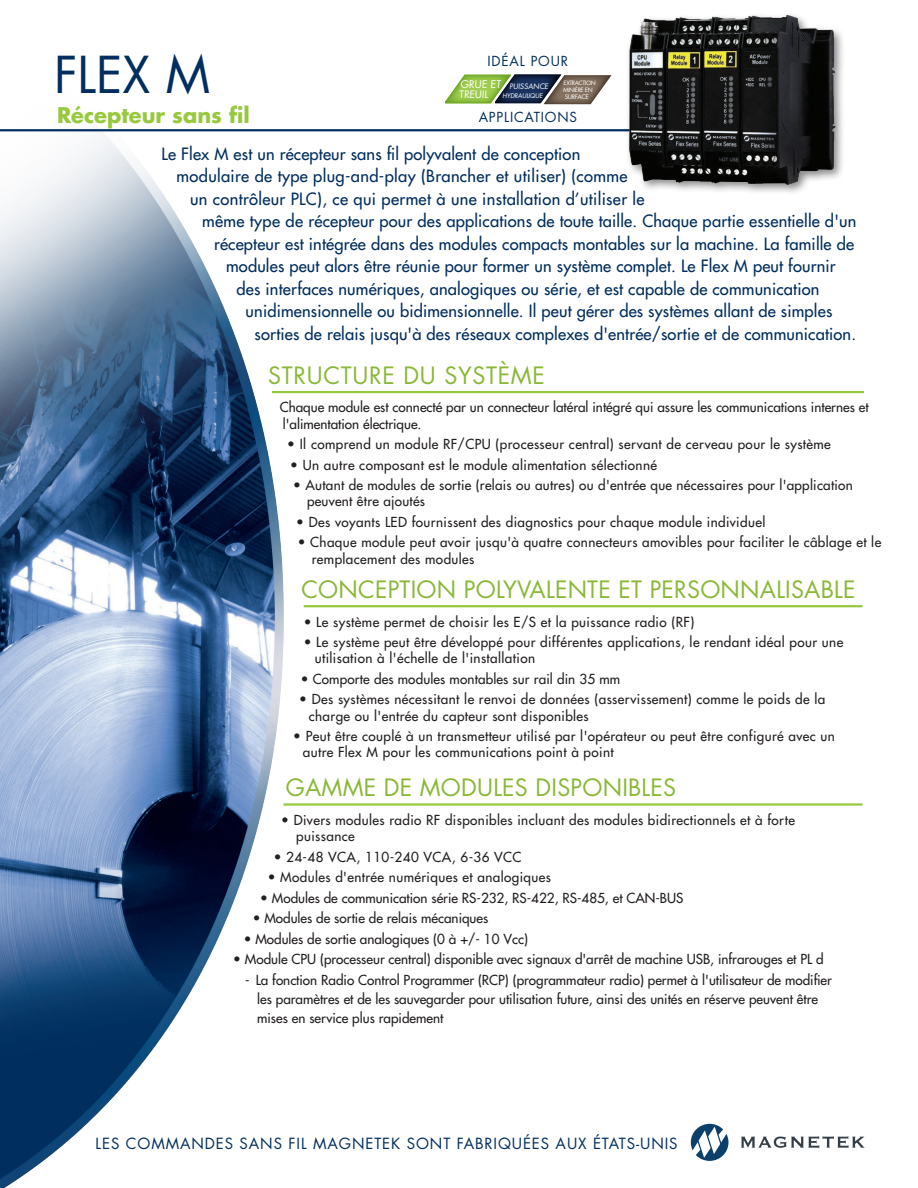
<style>
.page{position:relative;width:918px;height:1188px;background:#fff}
.page>*{position:absolute;margin:0;border:0;box-sizing:border-box;transform-origin:0 0}
.t1{font:49.5px "Futura Std";color:#002e5e}
.t2{font:23.25px "Futura Std";letter-spacing:.01em;color:#89b836}
.t3{font:23.25px "Futura Std";letter-spacing:.03em;color:#89b836}
.t4{font:700 21px "Futura Std";color:#97c93c}
.t5{font:500 16.5px "Futura Std";letter-spacing:.01em;color:#002e5e}
.t6{font:15px "Futura Std";letter-spacing:.06em;color:#002e5e}
.t7{font:500 13.5px/16.2px "Futura Std";letter-spacing:.03em;color:#231f20}
.t8{font:500 13.5px/19.4px "Futura Std";color:#231f20}
.t9{font:500 13.5px "Futura Std";letter-spacing:.01em;color:#231f20}
.t10{font:13.5px "Futura Std";letter-spacing:.06em;color:#002e5e}
.t11{font:10.35px "Futura Std";color:#fff}
.t12{font:10.05px "Futura Std";color:#fff}
.t13{font:7.35px "Futura Std";color:#fff}
.t14{font:6.3px "Futura Std";color:#fff}
.t15{font:6px "Futura Std";color:#fff}
.t16{font:5.85px/6.9px "Futura Std";color:#fff}
</style>
<div class="page">
<img style="left:0;top:131px;width:318px;height:1057px">
<hr style="left:0;top:129px;width:662px;height:2px;background:#002e5e">
<img style="left:601px;top:15px;width:242px;height:178px">
<hr style="left:272px;top:391px;width:592px;height:2px;background:#97c93c">
<hr style="left:304px;top:605px;width:558px;height:2px;background:#97c93c">
<hr style="left:284px;top:803px;width:578px;height:3px;background:#97c93c">
<svg style="left:445px;top:74px;width:166px;height:30px;background:#798769"></svg>
<svg style="left:691px;top:1124px;width:38px;height:37px"></svg>
<svg style="left:741px;top:1136px;width:123px;height:12px"></svg>
<h1 class="t1" style="left:54px;top:44px;width:158px">FLEX M</h1>
<h3 class="t4" style="left:57px;top:101px;width:194px">Récepteur sans fil</h3>
<p class="t10" style="left:488px;top:53px;width:82px">IDÉAL POUR</p>
<p class="t11" style="left:460px;top:78px;width:43px">GRUE ET</p>
<p class="t12" style="left:459px;top:88px;width:31px">TREUIL</p>
<p class="t13" style="left:510px;top:81px;width:42px">PUISSANCE</p>
<p class="t14" style="left:503px;top:91px;width:43px">HYDRAULIQUE</p>
<p class="t16" style="left:563px;top:80px;width:34px">EXTRACTION<br>MINIÈRE EN</p>
<p class="t15" style="left:565px;top:93px;width:26px">SURFACE</p>
<p class="t10" style="left:479px;top:109px;width:100px">APPLICATIONS</p>
<p class="t5" style="left:162px;top:143px;width:420px">Le Flex M est un récepteur sans fil polyvalent de conception</p>
<p class="t5" style="left:177px;top:166px;width:452px">modulaire de type plug-and-play (Brancher et utiliser) (comme</p>
<p class="t5" style="left:190px;top:188px;width:456px">un contrôleur PLC), ce qui permet à une installation d’utiliser le</p>
<p class="t5" style="left:202px;top:211px;width:656px">même type de récepteur pour des applications de toute taille. Chaque partie essentielle d'un</p>
<p class="t5" style="left:214px;top:233px;width:642px">récepteur est intégrée dans des modules compacts montables sur la machine. La famille de</p>
<p class="t5" style="left:226px;top:256px;width:611px">modules peut alors être réunie pour former un système complet. Le Flex M peut fournir</p>
<p class="t5" style="left:237px;top:278px;width:584px">des interfaces numériques, analogiques ou série, et est capable de communication</p>
<p class="t5" style="left:246px;top:301px;width:588px">unidimensionnelle ou bidimensionnelle. Il peut gérer des systèmes allant de simples</p>
<p class="t5" style="left:255px;top:323px;width:603px">sorties de relais jusqu'à des réseaux complexes d'entrée/sortie et de communication.</p>
<h2 class="t3" style="left:268px;top:361px;width:278px">STRUCTURE DU SYSTÈME</h2>
<p class="t8" style="left:280px;top:399px;width:590px;line-height:16.2px">Chaque module est connecté par un connecteur latéral intégré qui assure les communications internes et l'alimentation électrique.</p>
<p class="t7" style="left:287px;top:436px;width:545px">• Il comprend un module RF/CPU (processeur central) servant de cerveau pour le système</p>
<p class="t7" style="left:290px;top:457px;width:368px">• Un autre composant est le module alimentation sélectionné</p>
<p class="t7" style="left:307px;top:477px;width:547px;text-indent:-14px">• Autant de modules de sortie (relais ou autres) ou d'entrée que nécessaires pour l'application peuvent être ajoutés</p>
<p class="t7" style="left:296px;top:514px;width:471px">• Des voyants LED fournissent des diagnostics pour chaque module individuel</p>
<p class="t7" style="left:312px;top:534px;width:571px;text-indent:-14px">• Chaque module peut avoir jusqu'à quatre connecteurs amovibles pour faciliter le câblage et le remplacement des modules</p>
<h2 class="t2" style="left:301px;top:575px;width:556px">CONCEPTION POLYVALENTE ET PERSONNALISABLE</h2>
<p class="t7" style="left:304px;top:614px;width:392px">• Le système permet de choisir les E/S et la puissance radio (RF)</p>
<p class="t7" style="left:315px;top:634px;width:530px;text-indent:-11px">• Le système peut être développé pour différentes applications, le rendant idéal pour une utilisation à l'échelle de l'installation</p>
<p class="t9" style="left:301px;top:670px;width:321px">• Comporte des modules montables sur rail din 35 mm</p>
<p class="t7" style="left:309px;top:691px;width:518px;text-indent:-10px">• Des systèmes nécessitant le renvoi de données (asservissement) comme le poids de la charge ou l'entrée du capteur sont disponibles</p>
<p class="t7" style="left:303px;top:728px;width:534px;text-indent:-10px">• Peut être couplé à un transmetteur utilisé par l'opérateur ou peut être configuré avec un autre Flex M pour les communications point à point</p>
<h2 class="t2" style="left:286px;top:773px;width:392px">GAMME DE MODULES DISPONIBLES</h2>
<p class="t7" style="left:296px;top:812px;width:500px;text-indent:-15px">• Divers modules radio RF disponibles incluant des modules bidirectionnels et à forte puissance</p>
<p class="t7" style="left:274px;top:849px;width:249px">• 24-48 VCA, 110-240 VCA, 6-36 VCC</p>
<p class="t7" style="left:268px;top:869px;width:285px">• Modules d'entrée numériques et analogiques</p>
<p class="t8" style="left:260px;top:888px;width:425px">• Modules de communication série RS-232, RS-422, RS-485, et CAN-BUS</p>
<p class="t8" style="left:253px;top:909px;width:237px">• Modules de sortie de relais mécaniques</p>
<p class="t8" style="left:244px;top:929px;width:286px">• Modules de sortie analogiques (0 à +/- 10 Vcc)</p>
<p class="t8" style="left:233px;top:950px;width:592px">• Module CPU (processeur central) disponible avec signaux d'arrêt de machine USB, infrarouges et PL d</p>
<p class="t8" style="left:257px;top:970px;width:576px;text-indent:-12px">- La fonction Radio Control Programmer (RCP) (programmateur radio) permet à l'utilisateur de modifier les paramètres et de les sauvegarder pour utilisation future, ainsi des unités en réserve peuvent être mises en service plus rapidement</p>
<p class="t6" style="left:96px;top:1134px;width:583px">LES COMMANDES SANS FIL MAGNETEK SONT FABRIQUÉES AUX ÉTATS-UNIS</p>
</div>
